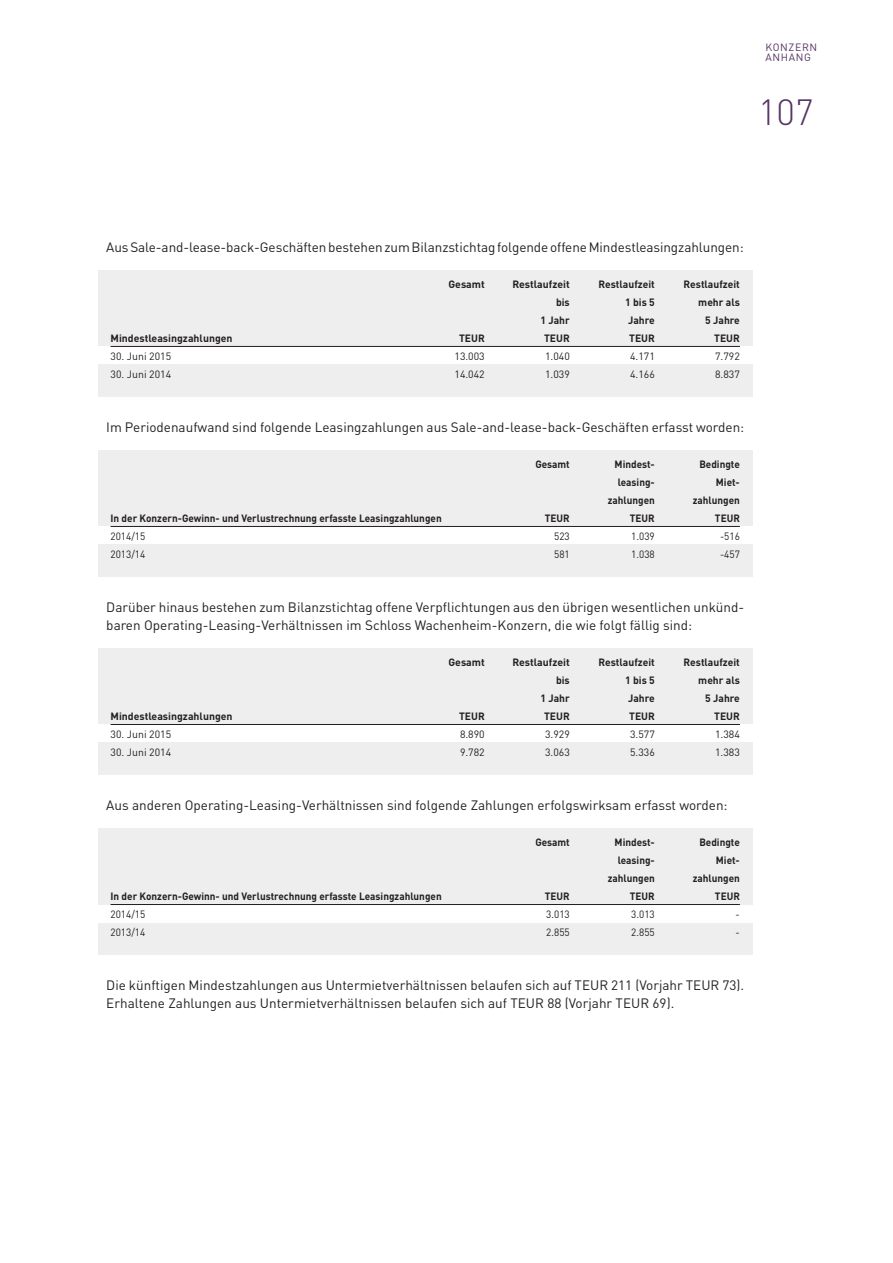
<style>
.page{position:relative;width:893px;height:1263px;background:#fff}
.page>*{position:absolute;margin:0;border:0;box-sizing:border-box;transform-origin:0 0}
.t1{font:300 36px "DIN Pro";color:#553263}
.t2{font:13.5px/18px "DIN Pro";color:#231f20}
.t3{font:700 10.5px "DIN Pro";color:#231f20;scale:.95 1}
.t4{font:700 10.5px "DIN Pro";color:#231f20}
.t5{font:10.5px "DIN Pro";color:#231f20}
.t6{font:10.5px "DIN Pro";color:#231f20;scale:.95 1}
.t7{font:10.5px/10.5px "DIN Pro";letter-spacing:.06em;color:#553263}
</style>
<div class="page">
<div style="left:98px;top:270px;width:655px;height:126px;background:#eeeeef"></div>
<div style="left:98px;top:347px;width:655px;height:17px;background:#fff"></div>
<div style="left:98px;top:450px;width:655px;height:126px;background:#eeeeef"></div>
<div style="left:98px;top:527px;width:655px;height:17px;background:#fff"></div>
<div style="left:98px;top:648px;width:655px;height:126px;background:#eeeeef"></div>
<div style="left:98px;top:725px;width:655px;height:17px;background:#fff"></div>
<div style="left:98px;top:828px;width:655px;height:126px;background:#eeeeef"></div>
<div style="left:98px;top:905px;width:655px;height:17px;background:#fff"></div>
<hr style="left:111px;top:346px;width:629px;height:1px;background:#231f20">
<hr style="left:111px;top:526px;width:629px;height:1px;background:#231f20">
<hr style="left:111px;top:724px;width:629px;height:1px;background:#231f20">
<hr style="left:111px;top:904px;width:629px;height:1px;background:#231f20">
<p class="t7" style="left:765px;top:41px;width:53px">KONZERN<br>ANHANG</p>
<h1 class="t1" style="left:758px;top:88px;width:57px">107</h1>
<p class="t2" style="left:106px;top:238px;width:639px">Aus Sale-and-lease-back-Geschäften bestehen zum Bilanzstichtag folgende offene Mindestleasingzahlungen:</p>
<p class="t4" style="left:449px;top:277px;width:38px">Gesamt</p>
<p class="t4" style="left:512px;top:277px;width:59px">Restlaufzeit</p>
<p class="t4" style="left:598px;top:277px;width:58px">Restlaufzeit</p>
<p class="t4" style="left:684px;top:277px;width:58px">Restlaufzeit</p>
<p class="t4" style="left:556px;top:295px;width:15px">bis</p>
<p class="t4" style="left:625px;top:295px;width:31px">1 bis 5</p>
<p class="t4" style="left:698px;top:295px;width:43px">mehr als</p>
<p class="t4" style="left:540px;top:313px;width:31px">1 Jahr</p>
<p class="t4" style="left:628px;top:313px;width:28px">Jahre</p>
<p class="t4" style="left:705px;top:313px;width:36px">5 Jahre</p>
<p class="t4" style="left:111px;top:331px;width:124px">Mindestleasingzahlungen</p>
<p class="t4" style="left:459px;top:331px;width:27px">TEUR</p>
<p class="t4" style="left:544px;top:331px;width:27px">TEUR</p>
<p class="t4" style="left:629px;top:331px;width:27px">TEUR</p>
<p class="t4" style="left:714px;top:331px;width:27px">TEUR</p>
<p class="t5" style="left:111px;top:349px;width:62px">30. Juni 2015</p>
<p class="t5" style="left:454px;top:349px;width:32px">13.003</p>
<p class="t5" style="left:545px;top:349px;width:26px">1.040</p>
<p class="t5" style="left:630px;top:349px;width:26px">4.171</p>
<p class="t5" style="left:715px;top:349px;width:26px">7.792</p>
<p class="t5" style="left:111px;top:367px;width:62px">30. Juni 2014</p>
<p class="t5" style="left:454px;top:367px;width:32px">14.042</p>
<p class="t5" style="left:545px;top:367px;width:26px">1.039</p>
<p class="t5" style="left:630px;top:367px;width:26px">4.166</p>
<p class="t5" style="left:715px;top:367px;width:26px">8.837</p>
<p class="t2" style="left:106px;top:418px;width:639px">Im Periodenaufwand sind folgende Leasingzahlungen aus Sale-and-lease-back-Geschäften erfasst worden:</p>
<p class="t3" style="left:535px;top:457px;width:38px">Gesamt</p>
<p class="t3" style="left:615px;top:457px;width:44px">Mindest-</p>
<p class="t3" style="left:699px;top:457px;width:44px">Bedingte</p>
<p class="t3" style="left:618px;top:475px;width:40px">leasing-</p>
<p class="t3" style="left:716px;top:475px;width:27px">Miet-</p>
<p class="t3" style="left:608px;top:493px;width:51px">zahlungen</p>
<p class="t3" style="left:693px;top:493px;width:51px">zahlungen</p>
<p class="t3" style="left:111px;top:511px;width:350px">In der Konzern-Gewinn- und Verlustrechnung erfasste Leasingzahlungen</p>
<p class="t3" style="left:545px;top:511px;width:28px">TEUR</p>
<p class="t3" style="left:630px;top:511px;width:28px">TEUR</p>
<p class="t3" style="left:715px;top:511px;width:28px">TEUR</p>
<p class="t6" style="left:111px;top:529px;width:38px">2014/15</p>
<p class="t6" style="left:554px;top:529px;width:18px">523</p>
<p class="t6" style="left:631px;top:529px;width:62px">1.039 -</p>
<p class="t6" style="left:724px;top:529px;width:18px">516</p>
<p class="t6" style="left:111px;top:547px;width:38px">2013/14</p>
<p class="t6" style="left:554px;top:547px;width:18px">581</p>
<p class="t6" style="left:631px;top:547px;width:62px">1.038 -</p>
<p class="t6" style="left:724px;top:547px;width:18px">457</p>
<p class="t2" style="left:106px;top:598px;width:639px">Darüber hinaus bestehen zum Bilanzstichtag offene Verpflichtungen aus den übrigen wesentlichen unkünd&shy;baren Operating-Leasing-Verhältnissen im Schloss Wachenheim-Konzern, die wie folgt fällig sind:</p>
<p class="t4" style="left:449px;top:655px;width:38px">Gesamt</p>
<p class="t4" style="left:512px;top:655px;width:59px">Restlaufzeit</p>
<p class="t4" style="left:598px;top:655px;width:58px">Restlaufzeit</p>
<p class="t4" style="left:684px;top:655px;width:58px">Restlaufzeit</p>
<p class="t4" style="left:556px;top:673px;width:15px">bis</p>
<p class="t4" style="left:625px;top:673px;width:31px">1 bis 5</p>
<p class="t4" style="left:698px;top:673px;width:43px">mehr als</p>
<p class="t4" style="left:540px;top:691px;width:31px">1 Jahr</p>
<p class="t4" style="left:628px;top:691px;width:28px">Jahre</p>
<p class="t4" style="left:705px;top:691px;width:36px">5 Jahre</p>
<p class="t4" style="left:111px;top:709px;width:124px">Mindestleasingzahlungen</p>
<p class="t4" style="left:459px;top:709px;width:27px">TEUR</p>
<p class="t4" style="left:544px;top:709px;width:27px">TEUR</p>
<p class="t4" style="left:629px;top:709px;width:27px">TEUR</p>
<p class="t4" style="left:714px;top:709px;width:27px">TEUR</p>
<p class="t5" style="left:111px;top:727px;width:62px">30. Juni 2015</p>
<p class="t5" style="left:460px;top:727px;width:26px">8.890</p>
<p class="t5" style="left:545px;top:727px;width:26px">3.929</p>
<p class="t5" style="left:630px;top:727px;width:26px">3.577</p>
<p class="t5" style="left:715px;top:727px;width:26px">1.384</p>
<p class="t5" style="left:111px;top:745px;width:62px">30. Juni 2014</p>
<p class="t5" style="left:460px;top:745px;width:26px">9.782</p>
<p class="t5" style="left:545px;top:745px;width:26px">3.063</p>
<p class="t5" style="left:630px;top:745px;width:26px">5.336</p>
<p class="t5" style="left:715px;top:745px;width:26px">1.383</p>
<p class="t2" style="left:106px;top:796px;width:623px">Aus anderen Operating-Leasing-Verhältnissen sind folgende Zahlungen erfolgswirksam erfasst worden:</p>
<p class="t3" style="left:535px;top:835px;width:38px">Gesamt</p>
<p class="t3" style="left:615px;top:835px;width:44px">Mindest-</p>
<p class="t3" style="left:699px;top:835px;width:44px">Bedingte</p>
<p class="t3" style="left:618px;top:853px;width:40px">leasing-</p>
<p class="t3" style="left:716px;top:853px;width:27px">Miet-</p>
<p class="t3" style="left:608px;top:871px;width:51px">zahlungen</p>
<p class="t3" style="left:693px;top:871px;width:51px">zahlungen</p>
<p class="t3" style="left:111px;top:889px;width:350px">In der Konzern-Gewinn- und Verlustrechnung erfasste Leasingzahlungen</p>
<p class="t3" style="left:545px;top:889px;width:28px">TEUR</p>
<p class="t3" style="left:630px;top:889px;width:28px">TEUR</p>
<p class="t3" style="left:715px;top:889px;width:28px">TEUR</p>
<p class="t6" style="left:111px;top:907px;width:38px">2014/15</p>
<p class="t6" style="left:546px;top:907px;width:26px">3.013</p>
<p class="t6" style="left:631px;top:907px;width:71px">3.013 -</p>
<p class="t6" style="left:111px;top:925px;width:38px">2013/14</p>
<p class="t6" style="left:546px;top:925px;width:26px">2.855</p>
<p class="t6" style="left:631px;top:925px;width:71px">2.855 -</p>
<p class="t2" style="left:106px;top:976px;width:639px">Die künftigen Mindestzahlungen aus Untermietverhältnissen belaufen sich auf TEUR 211 (Vorjahr TEUR 73).<br>Erhaltene Zahlungen aus Untermietverhältnissen belaufen sich auf TEUR 88 (Vorjahr TEUR 69).</p>
</div>
